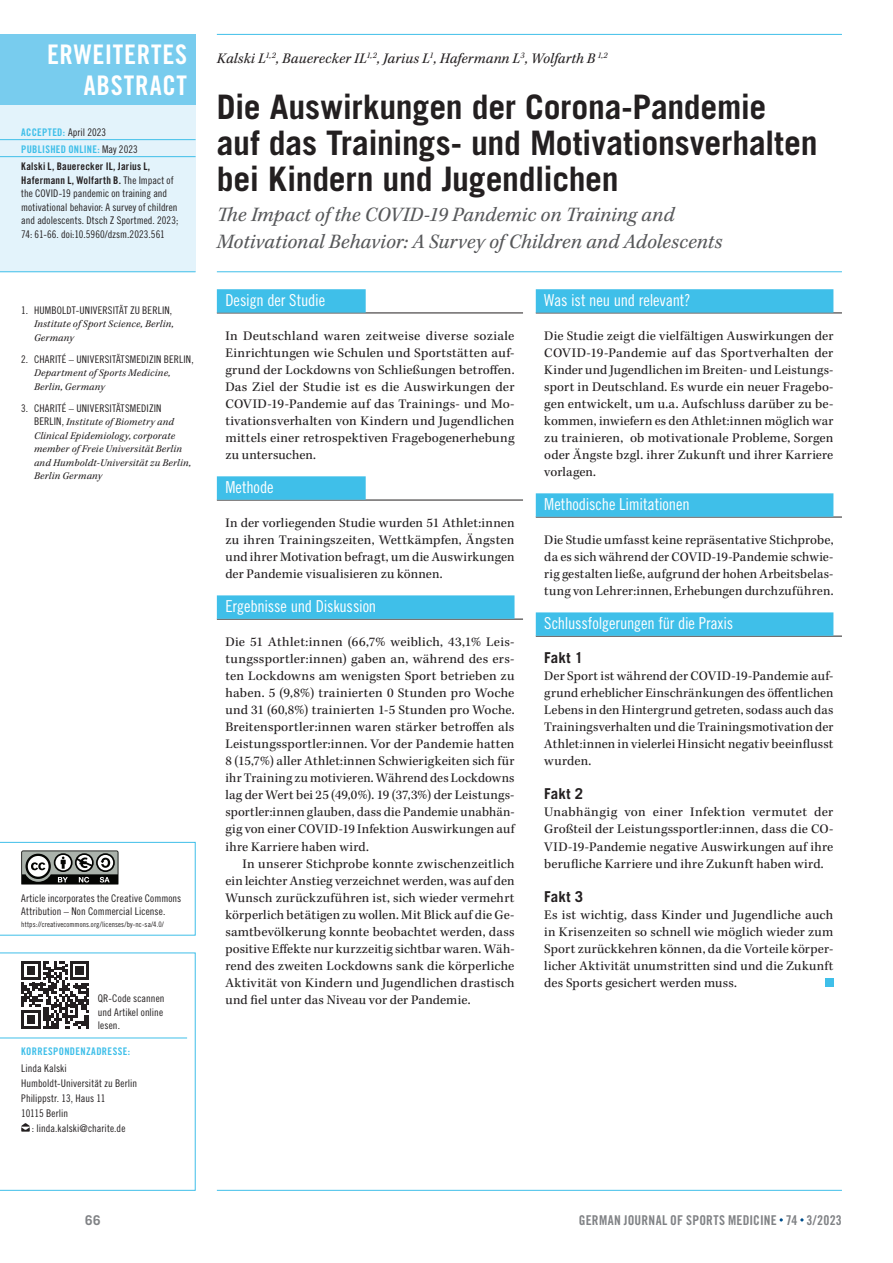
<style>
.page{position:relative;width:893px;height:1263px;background:#fff}
.page>*{position:absolute;margin:0;border:0;box-sizing:border-box;transform-origin:0 0}
.t1{font:700 33.75px/36px "Trade Gothic LT Std";letter-spacing:-.01em;color:#231f20}
.t2{font:27px/31.5px "Trade Gothic LT Std Bd Cn 20";letter-spacing:.03em;color:#fff;text-align:right}
.t3{font:italic 21px/27px "Kepler Std";color:#57585a}
.t4{font:16.5px "Trade Gothic LT Std Cn 18";letter-spacing:-.01em;color:#fff}
.t5{font:italic 15px "Kepler Std";letter-spacing:.01em;color:#231f20}
.t6{font:700 15px "Trade Gothic LT Std";color:#231f20}
.t7{font:13.5px/17px "Kepler Std";letter-spacing:.01em;color:#231f20;text-align:justify}
.t8{font:13.5px "Trade Gothic LT Std Bd Cn 20";letter-spacing:.02em;color:#808285}
.t9{font:700 13.5px "Trade Gothic LT Std";color:#808285}
.t10{font:10.5px/13.5px "Trade Gothic LT Std Cn 18";letter-spacing:.01em;color:#231f20}
.t11{font:italic 10.5px/13.5px "Kepler Std";letter-spacing:.02em;color:#231f20}
.t12{font:10.5px/17px "Trade Gothic LT Std Bd Cn 20";letter-spacing:.03em;color:#3fbfe9}
.t13{font:10.5px/13.5px "Trade Gothic LT Std Bd Cn 20";letter-spacing:.02em;color:#231f20}
.t14{font:7.5px "Trade Gothic LT Std Cn 18";letter-spacing:.015em;color:#231f20}
.s1{font-family:"Trade Gothic LT Std Cn 18";color:#231f20}
.s2{font-family:"Trade Gothic LT Std Cn 18"}
.s3{font-family:"Trade Gothic LT Std Cn 18";font-style:normal}
</style>
<div class="page">
<hr style="left:217px;top:1190px;width:625px;height:1px;background:#3fbfe9">
<svg style="left:0;top:952px;width:196px;height:239px"></svg>
<hr style="left:217px;top:271px;width:625px;height:1px;background:#3fbfe9">
<hr style="left:217px;top:34px;width:625px;height:1px;background:#3fbfe9">
<div style="left:0;top:34px;width:196px;height:71px;background:#78ccee"></div>
<div style="left:0;top:105px;width:196px;height:167px;background:#e3f3fb"></div>
<hr style="left:0;top:271px;width:196px;height:1px;background:#3fbfe9">
<hr style="left:0;top:139px;width:196px;height:1px;background:#3fbfe9">
<hr style="left:0;top:156px;width:196px;height:1px;background:#3fbfe9">
<hr style="left:217px;top:313px;width:306px;height:1px;background:#231f20">
<div style="left:217px;top:289px;width:149px;height:24px;background:#3fbfe9"></div>
<hr style="left:217px;top:500px;width:306px;height:1px;background:#231f20">
<div style="left:217px;top:476px;width:149px;height:24px;background:#3fbfe9"></div>
<hr style="left:217px;top:619px;width:306px;height:1px;background:#231f20">
<div style="left:217px;top:595px;width:297px;height:24px;background:#3fbfe9"></div>
<hr style="left:536px;top:313px;width:306px;height:1px;background:#231f20">
<div style="left:536px;top:289px;width:297px;height:24px;background:#3fbfe9"></div>
<hr style="left:536px;top:517px;width:306px;height:1px;background:#231f20">
<div style="left:536px;top:493px;width:297px;height:24px;background:#3fbfe9"></div>
<hr style="left:536px;top:636px;width:306px;height:1px;background:#231f20">
<div style="left:536px;top:612px;width:297px;height:24px;background:#3fbfe9"></div>
<div style="left:825px;top:978px;width:8px;height:8px;background:#3fbfe9"></div>
<svg style="left:21px;top:1123px;width:9px;height:8px"></svg>
<svg style="left:21px;top:961px;width:68px;height:68px"></svg>
<svg style="left:0;top:842px;width:196px;height:93px"></svg>
<h2 class="t2" style="left:47px;top:38px;width:141px">ERWEITERTES<br>ABSTRACT</h2>
<p class="t12" style="left:21px;top:124px;width:118px">ACCEPTED: <span class="s1">April 2023<br></span>PUBLISHED ONLINE: <span class="s1">May 2023</span></p>
<p class="t13" style="left:21px;top:160px;width:154px">Kalski L, Bauerecker IL, Jarius L,<br>Hafermann L, Wolfarth B. <span class="s2">The Impact of</span></p>
<p class="t10" style="left:21px;top:186px;width:159px">the COVID-19 pandemic on training and motivational behavior: A survey of children and adolescents. Dtsch Z Sportmed. 2023; 74: 61-66. doi:10.5960/dzsm.2023.561</p>
<p class="t10" style="left:21px;top:303px;width:153px">1. HUMBOLDT-UNIVERSITÄT ZU BERLIN,</p>
<p class="t11" style="left:34px;top:318px;width:141px">Institute of Sport Science, Berlin,<br>Germany</p>
<p class="t10" style="left:21px;top:352px;width:174px">2. CHARITÉ – UNIVERSITÄTSMEDIZIN BERLIN,</p>
<p class="t11" style="left:34px;top:367px;width:138px">Department of Sports Medicine,<br>Berlin, Germany</p>
<p class="t10" style="left:21px;top:401px;width:142px">3. CHARITÉ – UNIVERSITÄTSMEDIZIN</p>
<p class="t11" style="left:34px;top:416px;width:159px"><span class="s3">BERLIN,</span> Institute of Biometry and<br>Clinical Epidemiology, corporate member of Freie Universität Berlin and Humboldt-Universität zu Berlin,<br>Berlin Germany</p>
<p class="t10" style="left:21px;top:891px;width:162px">Article incorporates the Creative Commons<br>Attribution – Non Commercial License.</p>
<p class="t14" style="left:21px;top:920px;width:144px">https://creativecommons.org/licenses/by-nc-sa/4.0/</p>
<p class="t10" style="left:98px;top:991px;width:68px">QR-Code scannen und Artikel online lesen.</p>
<p class="t12" style="left:21px;top:1042px;width:111px">KORRESPONDENZADRESSE:</p>
<p class="t10" style="left:21px;top:1060px;width:117px;line-height:15px">Linda Kalski<br>Humboldt-Universität zu Berlin<br>Philippstr. 13, Haus 11<br>10115 Berlin</p>
<p class="t10" style="left:32px;top:1121px;width:95px">: linda.kalski@charite.de</p>
<p class="t5" style="left:217px;top:50px;width:392px">Kalski L<sup>1,2</sup>, Bauerecker IL<sup>1,2</sup>, Jarius L<sup>1</sup>, Hafermann L<sup>3</sup>, Wolfarth B <sup>1,2</sup></p>
<h1 class="t1" style="left:217px;top:89px;width:602px">Die Auswirkungen der Corona-Pandemie auf das Trainings- und Motivationsverhalten bei Kindern und Jugendlichen</h1>
<h3 class="t3" style="left:217px;top:202px;width:507px">The Impact of the COVID-19 Pandemic on Training and<br>Motivational Behavior: A Survey of Children and Adolescents</h3>
<p class="t4" style="left:225px;top:290px;width:101px">Design der Studie</p>
<p class="t7" style="left:225px;top:328px;width:291px">In Deutschland waren zeitweise diverse soziale Einrichtungen wie Schulen und Sportstätten auf&shy;grund der Lockdowns von Schließungen betroffen.<br>Das Ziel der Studie ist es die Auswirkungen der COVID-19-Pandemie auf das Trainings- und Mo&shy;tivationsverhalten von Kindern und Jugendlichen mittels einer retrospektiven Fragebogenerhebung zu untersuchen.</p>
<p class="t4" style="left:225px;top:478px;width:50px">Methode</p>
<p class="t7" style="left:225px;top:515px;width:291px">In der vorliegenden Studie wurden 51 Athlet:innen zu ihren Trainingszeiten, Wettkämpfen, Ängsten und ihrer Motivation befragt, um die Auswirkungen der Pandemie visualisieren zu können.</p>
<p class="t4" style="left:225px;top:597px;width:152px">Ergebnisse und Diskussion</p>
<p class="t7" style="left:225px;top:634px;width:291px">Die 51 Athlet:innen (66,7% weiblich, 43,1% Leis&shy;tungssportler:innen) gaben an, während des ers&shy;ten Lockdowns am wenigsten Sport betrieben zu haben. 5 (9,8%) trainierten 0 Stunden pro Woche und 31 (60,8%) trainierten 1-5 Stunden pro Woche.<br>Breitensportler:innen waren stärker betroffen als Leistungssportler:innen. Vor der Pandemie hatten 8 (15,7%) aller Athlet:innen Schwierigkeiten sich für ihr Training zu motivieren. Während des Lockdowns lag der Wert bei 25 (49,0%). 19 (37,3%) der Leistungs&shy;sportler:innen glauben, dass die Pandemie unabhän&shy;gig von einer COVID-19 Infektion Auswirkungen auf ihre Karriere haben wird.</p>
<p class="t7" style="left:225px;top:855px;width:291px;text-indent:17px">In unserer Stichprobe konnte zwischenzeitlich ein leichter Anstieg verzeichnet werden, was auf den Wunsch zurückzuführen ist, sich wieder vermehrt körperlich betätigen zu wollen. Mit Blick auf die Ge&shy;samtbevölkerung konnte beobachtet werden, dass positive Effekte nur kurzzeitig sichtbar waren. Wäh&shy;rend des zweiten Lockdowns sank die körperliche Aktivität von Kindern und Jugendlichen drastisch und fiel unter das Niveau vor der Pandemie.</p>
<p class="t4" style="left:544px;top:290px;width:148px">Was ist neu und relevant?</p>
<p class="t7" style="left:544px;top:328px;width:291px">Die Studie zeigt die vielfältigen Auswirkungen der COVID-19-Pandemie auf das Sportverhalten der Kinder und Jugendlichen im Breiten- und Leistungs&shy;sport in Deutschland. Es wurde ein neuer Fragebo&shy;gen entwickelt, um u.a. Aufschluss darüber zu be&shy;kommen, inwiefern es den Athlet:innen möglich war zu trainieren, ob motivationale Probleme, Sorgen oder Ängste bzgl. ihrer Zukunft und ihrer Karriere vorlagen.</p>
<p class="t4" style="left:544px;top:495px;width:147px">Methodische Limitationen</p>
<p class="t7" style="left:544px;top:532px;width:291px">Die Studie umfasst keine repräsentative Stichprobe, da es sich während der COVID-19-Pandemie schwie&shy;rig gestalten ließe, aufgrund der hohen Arbeitsbelas&shy;tung von Lehrer:innen, Erhebungen durchzuführen.</p>
<p class="t4" style="left:544px;top:614px;width:190px">Schlussfolgerungen für die Praxis</p>
<p class="t6" style="left:544px;top:649px;width:40px">Fakt 1</p>
<p class="t7" style="left:544px;top:668px;width:291px">Der Sport ist während der COVID-19-Pandemie auf&shy;grund erheblicher Einschränkungen des öffentlichen Lebens in den Hintergrund getreten, sodass auch das Trainingsverhalten und die Trainingsmotivation der Athlet:innen in vielerlei Hinsicht negativ beeinflusst wurden.</p>
<p class="t6" style="left:544px;top:785px;width:40px">Fakt 2</p>
<p class="t7" style="left:544px;top:804px;width:291px">Unabhängig von einer Infektion vermutet der Großteil der Leistungssportler:innen, dass die CO-VID-19-Pandemie negative Auswirkungen auf ihre berufliche Karriere und ihre Zukunft haben wird.</p>
<p class="t6" style="left:544px;top:887px;width:40px">Fakt 3</p>
<p class="t7" style="left:544px;top:906px;width:291px">Es ist wichtig, dass Kinder und Jugendliche auch in Krisenzeiten so schnell wie möglich wieder zum Sport zurückkehren können, da die Vorteile körper&shy;licher Aktivität unumstritten sind und die Zukunft des Sports gesichert werden muss.</p>
<p class="t9" style="left:85px;top:1211px;width:17px">66</p>
<p class="t8" style="left:579px;top:1212px;width:265px">GERMAN JOURNAL OF SPORTS MEDICINE 74 3/2023</p>
</div>
